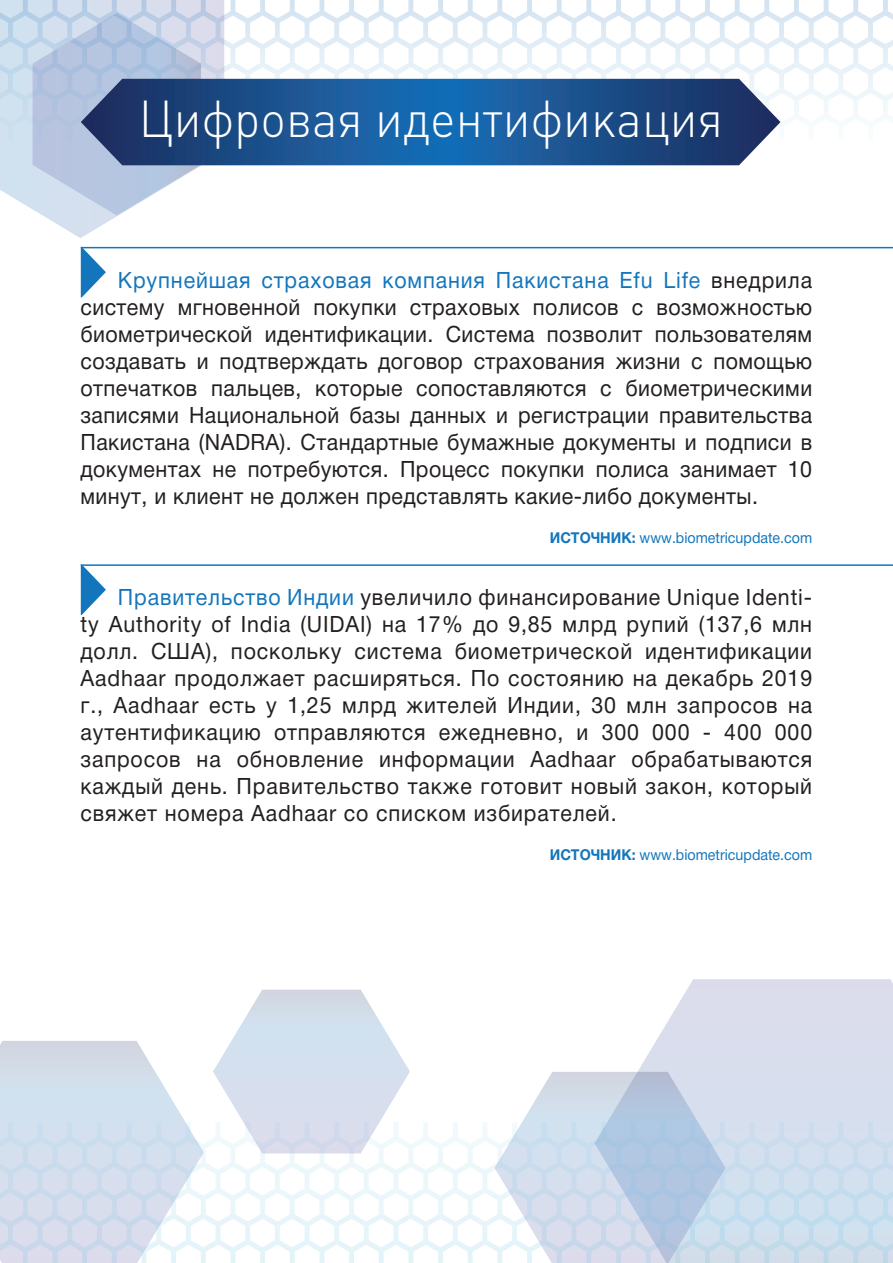
<style>
.page{position:relative;width:893px;height:1263px;background:#fff}
.page>*{position:absolute;margin:0;border:0;box-sizing:border-box;transform-origin:0 0}
.t1{font:51.15px "Plumb Light C";color:#fff;scale:.95 1}
.t2{font:22.5px/27px "Helvetica Neue Cyr";letter-spacing:.03em;color:#231f20;text-align:justify;scale:.95 1}
.t3{font:15px "Helvetica Neue Cyr";color:#1376bc;scale:.95 1}
.s1{color:#1376bc}
.s2{font-weight:700}
</style>
<div class="page">
<svg style="left:637px;top:979px;width:256px;height:284px;background:#dce0ee"></svg>
<svg style="left:522px;top:1072px;width:204px;height:50px;background:#ccd7e7"></svg>
<svg style="left:0;top:1041px;width:185px;height:81px;background:#d7e2ed"></svg>
<svg style="left:213px;top:990px;width:197px;height:132px"></svg>
<svg style="left:0;top:1122px;width:892px;height:141px"></svg>
<hr style="left:81px;top:247px;width:812px;height:1px;background:#1376bc">
<svg style="left:81px;top:248px;width:25px;height:49px"></svg>
<hr style="left:81px;top:564px;width:812px;height:2px;background:#1376bc">
<svg style="left:81px;top:564px;width:25px;height:51px"></svg>
<svg style="left:0;top:141px;width:224px;height:97px"></svg>
<svg style="left:33px;top:141px;width:168px;height:75px"></svg>
<svg style="left:0;top:0;width:892px;height:141px"></svg>
<svg style="left:81px;top:79px;width:699px;height:86px;background:#255791"></svg>
<h1 class="t1" style="left:139px;top:90px;width:616px">Цифровая идентификация</h1>
<p class="t2" style="left:80px;top:266px;width:772px;text-indent:37px"><span class="s1">Крупнейшая страховая компания Пакистана Efu Life</span> внедрила систему мгновенной покупки страховых полисов с возможностью биометрической идентификации. Система позволит пользователям создавать и подтверждать договор страхования жизни с помощью отпечатков пальцев, которые сопоставляются с биометрическими записями Национальной базы данных и регистрации правительства Пакистана (NADRA). Стандартные бумажные документы и подписи в документах не потребуются. Процесс покупки полиса занимает 10 минут, и клиент не должен представлять какие-либо документы.</p>
<p class="t3" style="left:550px;top:529px;width:278px"><span class="s2">ИСТОЧНИК:</span> www.biometricupdate.com</p>
<p class="t2" style="left:80px;top:584px;width:772px;text-indent:37px"><span class="s1">Правительство Индии</span> увеличило финансирование Unique Identi&shy;ty Authority of India (UIDAI) на 17% до 9,85 млрд рупий (137,6 млн долл. США), поскольку система биометрической идентификации Aadhaar продолжает расширяться. По состоянию на декабрь 2019 г., Aadhaar есть у 1,25 млрд жителей Индии, 30 млн запросов на аутентификацию отправляются ежедневно, и 300 000 - 400 000 запросов на обновление информации Aadhaar обрабатываются каждый день. Правительство также готовит новый закон, который свяжет номера Aadhaar со списком избирателей.</p>
<p class="t3" style="left:550px;top:846px;width:278px"><span class="s2">ИСТОЧНИК:</span> www.biometricupdate.com</p>
</div>
